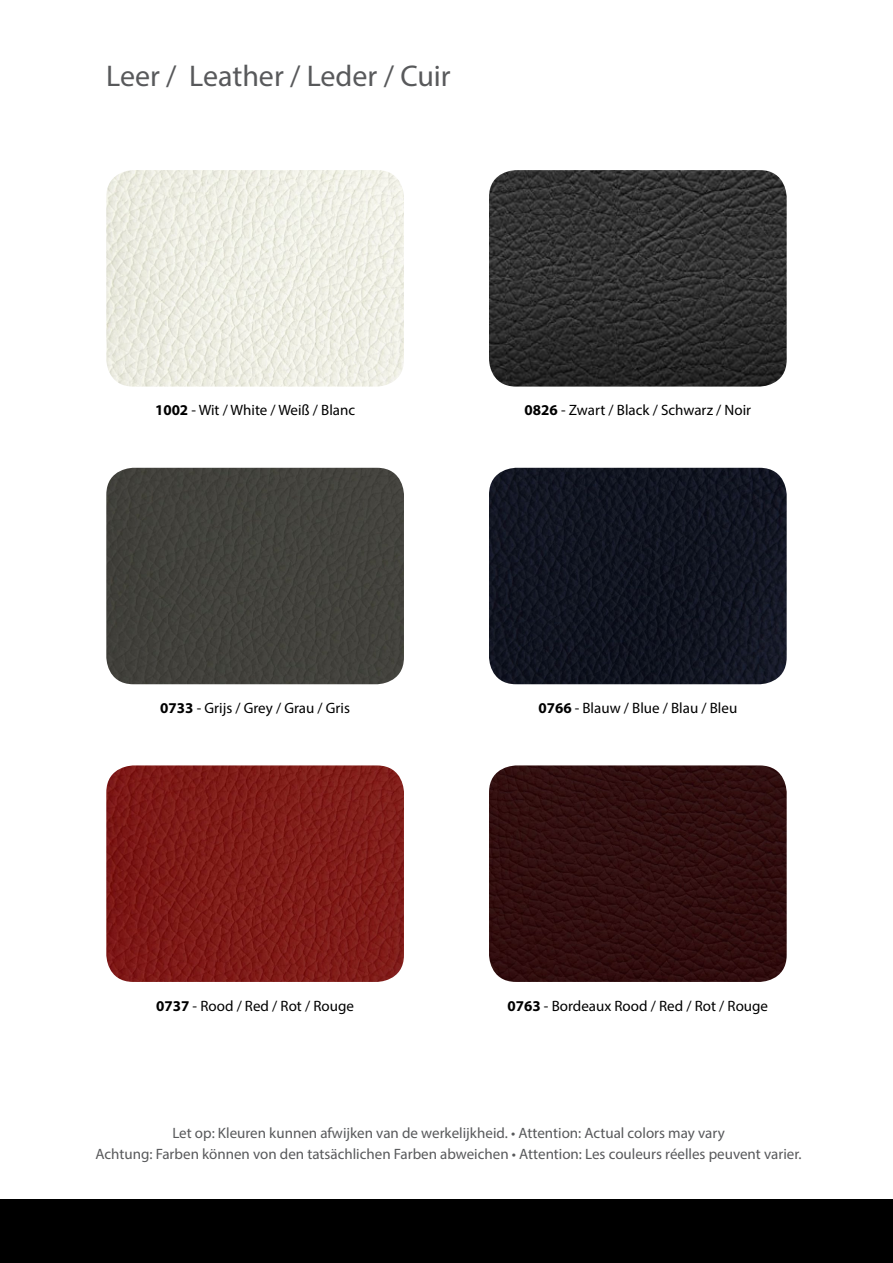
<style>
.page{position:relative;width:893px;height:1263px;background:#fff}
.page>*{position:absolute;margin:0;border:0;box-sizing:border-box;transform-origin:0 0}
.t1{font:30px "Myriad Pro";color:#58595b}
.t2{font:15px/21px "Myriad Pro";color:#58595b;text-align:center}
.t3{font:15px "Myriad Pro";color:#000}
.s1{font-weight:700}
</style>
<div class="page">
<img style="left:489px;top:170px;width:298px;height:217px">
<div style="left:106px;top:468px;width:298px;height:216px;background:#42423d"></div>
<img style="left:106px;top:765px;width:298px;height:217px">
<img style="left:489px;top:468px;width:298px;height:216px">
<img style="left:106px;top:170px;width:298px;height:217px">
<img style="left:489px;top:765px;width:298px;height:217px">
<div style="left:0;top:1199px;width:893px;height:64px;background:#000"></div>
<h1 class="t1" style="left:106px;top:58px;width:346px">Leer / Leather / Leder / Cuir</h1>
<p class="t3" style="left:155px;top:401px;width:202px"><span class="s1">1002</span> - Wit / White / Weiß / Blanc</p>
<p class="t3" style="left:525px;top:401px;width:228px"><span class="s1">0826</span> - Zwart / Black / Schwarz / Noir</p>
<p class="t3" style="left:160px;top:699px;width:191px"><span class="s1">0733</span> - Grijs / Grey / Grau / Gris</p>
<p class="t3" style="left:538px;top:699px;width:200px"><span class="s1">0766</span> - Blauw / Blue / Blau / Bleu</p>
<p class="t3" style="left:156px;top:996px;width:199px"><span class="s1">0737</span> - Rood / Red / Rot / Rouge</p>
<p class="t3" style="left:508px;top:996px;width:262px"><span class="s1">0763</span> - Bordeaux Rood / Red / Rot / Rouge</p>
<p class="t2" style="left:96px;top:1122px;width:708px">Let op: Kleuren kunnen afwijken van de werkelijkheid. • Attention: Actual colors may vary<br>Achtung: Farben können von den tatsächlichen Farben abweichen • Attention: Les couleurs réelles peuvent varier.</p>
</div>
